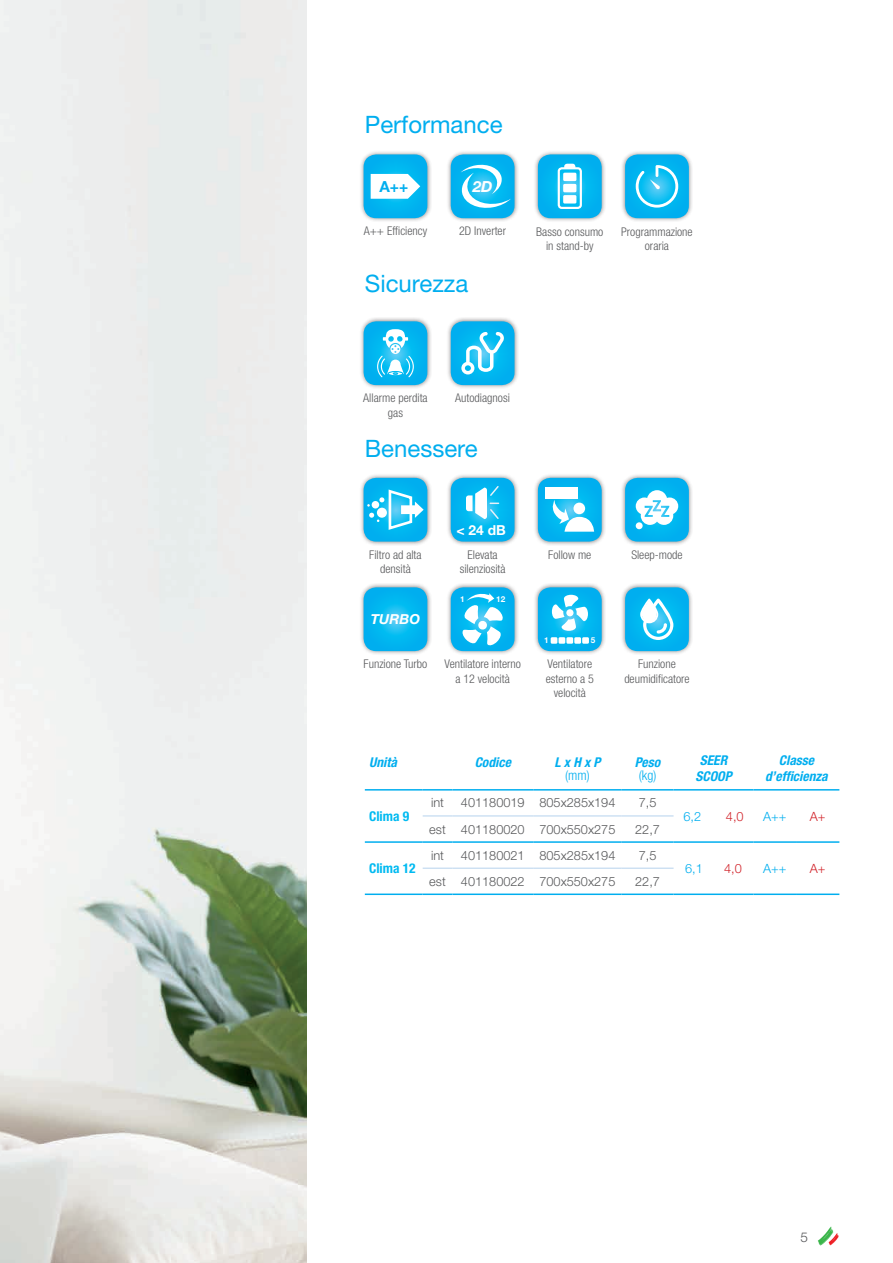
<style>
.page{position:relative;width:893px;height:1263px;background:#fff}
.page>*{position:absolute;margin:0;border:0;box-sizing:border-box;transform-origin:0 0}
.t1{font:24px "Helvetica Neue LT Std";color:#00aeef}
.t2{font:700 15.3px "Helvetica Neue LT Std";color:#00aeef}
.t3{font:italic 700 15.3px "Helvetica Neue LT Std";color:#fff}
.t4{font:italic 700 13.8px "Helvetica Neue LT Std";color:#fff}
.t5{font:700 13.8px "Helvetica Neue LT Std";color:#fff}
.t6{font:italic 700 condensed 13.5px/16.2px "Helvetica Neue LT Std";color:#00aeef;text-align:center}
.t7{font:700 condensed 13.5px "Helvetica Neue LT Std";color:#00baf1}
.t8{font:300 condensed 13.5px "Helvetica Neue LT Std";color:#00aeef}
.t9{font:300 13.5px "Helvetica Neue LT Std";color:#57585a}
.t10{font:300 12.75px "Helvetica Neue LT Std";color:#57585a}
.t11{font:300 12.75px "Helvetica Neue LT Std";color:#00aeef}
.t12{font:300 12.75px "Helvetica Neue LT Std";color:#d1232a}
.t13{font:300 condensed 12px/14.4px "Helvetica Neue LT Std";color:#57585a;text-align:center}
.t14{font:700 8.1px "Helvetica Neue LT Std";color:#fff}
</style>
<div class="page">
<svg style="left:818px;top:1226px;width:21px;height:19px"></svg>
<img style="left:0;top:0;width:306px;height:1263px">
<div style="left:359px;top:150px;width:73px;height:73px;background:#231f20;opacity:.5"></div>
<svg style="left:364px;top:154px;width:63px;height:64px"></svg>
<div style="left:446px;top:150px;width:73px;height:73px;background:#231f20;opacity:.5"></div>
<svg style="left:451px;top:154px;width:63px;height:64px;background:#2ebff1"></svg>
<div style="left:620px;top:150px;width:73px;height:73px;background:#231f20;opacity:.5"></div>
<svg style="left:625px;top:154px;width:64px;height:64px;background:#26bdf0"></svg>
<div style="left:533px;top:150px;width:73px;height:73px;background:#231f20;opacity:.5"></div>
<svg style="left:538px;top:154px;width:64px;height:64px;background:#12b7ee"></svg>
<div style="left:558px;top:167px;width:24px;height:42px;border:2px solid #fff;border-radius:3px"></div>
<div style="left:563px;top:173px;width:13px;height:8px;background:#fff;border-radius:2px"></div>
<div style="left:563px;top:184px;width:13px;height:8px;background:#fff;border-radius:2px"></div>
<div style="left:563px;top:195px;width:13px;height:9px;background:#fff;border-radius:2px"></div>
<div style="left:359px;top:317px;width:73px;height:73px;background:#231f20;opacity:.5"></div>
<div style="left:446px;top:317px;width:73px;height:73px;background:#231f20;opacity:.5"></div>
<svg style="left:364px;top:321px;width:63px;height:64px;background:#2fc0f1"></svg>
<svg style="left:451px;top:321px;width:63px;height:64px;background:#2dbff0"></svg>
<div style="left:359px;top:473px;width:73px;height:73px;background:#231f20;opacity:.5"></div>
<div style="left:446px;top:473px;width:73px;height:73px;background:#231f20;opacity:.5"></div>
<div style="left:533px;top:473px;width:73px;height:73px;background:#231f20;opacity:.5"></div>
<div style="left:620px;top:473px;width:73px;height:73px;background:#231f20;opacity:.5"></div>
<svg style="left:364px;top:478px;width:63px;height:64px;background:#33c1f1"></svg>
<svg style="left:538px;top:478px;width:64px;height:64px"></svg>
<svg style="left:625px;top:478px;width:64px;height:64px"></svg>
<div style="left:636px;top:522px;width:7px;height:7px;background:#fff;border-radius:50%"></div>
<div style="left:359px;top:583px;width:73px;height:72px;background:#231f20;opacity:.5"></div>
<svg style="left:364px;top:587px;width:63px;height:64px;background:#0eb7ef"></svg>
<div style="left:446px;top:583px;width:73px;height:72px;background:#231f20;opacity:.5"></div>
<div style="left:533px;top:583px;width:73px;height:72px;background:#231f20;opacity:.5"></div>
<svg style="left:538px;top:587px;width:64px;height:64px;background:#30c0f0"></svg>
<div style="left:551px;top:637px;width:6px;height:7px;background:#fff"></div>
<div style="left:559px;top:637px;width:6px;height:7px;background:#fff"></div>
<div style="left:566px;top:637px;width:7px;height:7px;background:#fff"></div>
<div style="left:574px;top:637px;width:7px;height:7px;background:#fff"></div>
<div style="left:582px;top:637px;width:7px;height:7px;background:#fff"></div>
<svg style="left:451px;top:587px;width:63px;height:64px"></svg>
<div style="left:620px;top:583px;width:73px;height:72px;background:#231f20;opacity:.5"></div>
<svg style="left:625px;top:587px;width:64px;height:64px;background:#32c0f0"></svg>
<svg style="left:423px;top:815px;width:29px;height:1px"></svg>
<hr style="left:452px;top:815px;width:81px;height:1px;background:#b6d2ed">
<hr style="left:533px;top:815px;width:89px;height:1px;background:#b6d2ed">
<hr style="left:622px;top:815px;width:52px;height:1px;background:#b6d2ed">
<svg style="left:423px;top:868px;width:29px;height:1px"></svg>
<hr style="left:452px;top:868px;width:81px;height:1px;background:#b6d2ed">
<hr style="left:533px;top:868px;width:89px;height:1px;background:#b6d2ed">
<hr style="left:622px;top:868px;width:52px;height:1px;background:#b6d2ed">
<hr style="left:365px;top:789px;width:58px;height:1px;background:#00aeef">
<svg style="left:423px;top:789px;width:29px;height:1px"></svg>
<hr style="left:452px;top:789px;width:81px;height:1px;background:#00aeef">
<hr style="left:533px;top:789px;width:89px;height:1px;background:#00aeef">
<hr style="left:622px;top:789px;width:52px;height:1px;background:#00aeef">
<hr style="left:674px;top:789px;width:79px;height:1px;background:#00aeef">
<hr style="left:753px;top:789px;width:43px;height:1px;background:#00aeef">
<hr style="left:796px;top:789px;width:43px;height:1px;background:#00aeef">
<hr style="left:365px;top:841px;width:58px;height:2px;background:#00aeef">
<hr style="left:365px;top:893px;width:58px;height:2px;background:#00aeef">
<hr style="left:423px;top:841px;width:29px;height:2px;background:#00aeef">
<hr style="left:452px;top:841px;width:81px;height:2px;background:#00aeef">
<hr style="left:533px;top:841px;width:89px;height:2px;background:#00aeef">
<hr style="left:622px;top:841px;width:52px;height:2px;background:#00aeef">
<hr style="left:674px;top:841px;width:79px;height:2px;background:#00aeef">
<hr style="left:753px;top:841px;width:43px;height:2px;background:#00aeef">
<hr style="left:796px;top:841px;width:43px;height:2px;background:#00aeef">
<hr style="left:674px;top:893px;width:79px;height:2px;background:#00aeef">
<hr style="left:753px;top:893px;width:43px;height:2px;background:#00aeef">
<hr style="left:796px;top:893px;width:43px;height:2px;background:#00aeef">
<hr style="left:423px;top:893px;width:29px;height:2px;background:#00aeef">
<hr style="left:452px;top:893px;width:81px;height:2px;background:#00aeef">
<hr style="left:533px;top:893px;width:89px;height:2px;background:#00aeef">
<hr style="left:622px;top:893px;width:52px;height:2px;background:#00aeef">
<svg style="left:451px;top:478px;width:63px;height:64px;background:#27bdf0"></svg>
<h1 class="t1" style="left:365px;top:110px;width:139px">Performance</h1>
<p class="t2" style="left:379px;top:177px;width:30px">A++</p>
<p class="t3" style="left:473px;top:177px;width:21px">2D</p>
<p class="t13" style="left:364px;top:223px;width:65px">A++ Efficiency</p>
<p class="t13" style="left:459px;top:223px;width:48px">2D Inverter</p>
<h1 class="t1" style="left:365px;top:270px;width:105px">Sicurezza</h1>
<p class="t13" style="left:536px;top:224px;width:69px">Basso consumo in stand-by</p>
<p class="t13" style="left:621px;top:224px;width:73px">Programmazione oraria</p>
<p class="t13" style="left:363px;top:391px;width:66px">Allarme perdita gas</p>
<p class="t13" style="left:455px;top:391px;width:56px">Autodiagnosi</p>
<h1 class="t1" style="left:365px;top:434px;width:114px">Benessere</h1>
<p class="t5" style="left:456px;top:522px;width:51px">&lt; 24 dB</p>
<p class="t13" style="left:369px;top:547px;width:54px">Filtro ad alta densità</p>
<p class="t13" style="left:460px;top:547px;width:47px">Elevata silenziosità</p>
<p class="t13" style="left:548px;top:547px;width:45px">Follow me</p>
<p class="t13" style="left:631px;top:547px;width:53px">Sleep-mode</p>
<p class="t4" style="left:371px;top:611px;width:51px">TURBO</p>
<p class="t14" style="left:460px;top:594px;width:6px">1</p>
<p class="t14" style="left:496px;top:594px;width:11px">12</p>
<p class="t14" style="left:544px;top:635px;width:6px">1</p>
<p class="t14" style="left:591px;top:635px;width:6px">5</p>
<p class="t13" style="left:364px;top:657px;width:65px">Funzione Turbo</p>
<p class="t13" style="left:444px;top:657px;width:78px">Ventilatore interno a 12 velocità</p>
<p class="t13" style="left:546px;top:657px;width:50px">Ventilatore esterno a 5 velocità</p>
<p class="t13" style="left:624px;top:657px;width:67px">Funzione deumidificatore</p>
<p class="t6" style="left:369px;top:754px;width:29px">Unità</p>
<p class="t6" style="left:475px;top:754px;width:38px">Codice</p>
<p class="t6" style="left:554px;top:754px;width:48px">L x H x P</p>
<p class="t8" style="left:565px;top:767px;width:26px">(mm)</p>
<p class="t6" style="left:635px;top:754px;width:27px">Peso</p>
<p class="t8" style="left:639px;top:767px;width:19px">(kg)</p>
<p class="t6" style="left:695px;top:752px;width:38px">SEER<br>SCOOP</p>
<p class="t6" style="left:765px;top:752px;width:64px">Classe d’efficienza</p>
<p class="t7" style="left:369px;top:808px;width:42px">Clima 9</p>
<p class="t7" style="left:369px;top:860px;width:48px">Clima 12</p>
<p class="t10" style="left:431px;top:795px;width:14px">int</p>
<p class="t10" style="left:461px;top:795px;width:156px">401180019 805x285x194</p>
<p class="t10" style="left:639px;top:795px;width:19px">7,5</p>
<p class="t10" style="left:429px;top:821px;width:188px">est 401180020 700x550x275</p>
<p class="t10" style="left:635px;top:821px;width:26px">22,7</p>
<p class="t10" style="left:431px;top:847px;width:14px">int</p>
<p class="t10" style="left:461px;top:847px;width:156px">401180021 805x285x194</p>
<p class="t10" style="left:639px;top:847px;width:19px">7,5</p>
<p class="t10" style="left:429px;top:873px;width:188px">est 401180022 700x550x275</p>
<p class="t10" style="left:635px;top:873px;width:26px">22,7</p>
<p class="t11" style="left:683px;top:808px;width:19px">6,2</p>
<p class="t12" style="left:726px;top:808px;width:19px">4,0</p>
<p class="t11" style="left:763px;top:808px;width:25px">A++</p>
<p class="t12" style="left:810px;top:808px;width:17px">A+</p>
<p class="t11" style="left:685px;top:860px;width:19px">6,1</p>
<p class="t12" style="left:724px;top:860px;width:19px">4,0</p>
<p class="t11" style="left:763px;top:860px;width:25px">A++</p>
<p class="t12" style="left:810px;top:860px;width:17px">A+</p>
<p class="t9" style="left:800px;top:1229px;width:9px">5</p>
</div>
